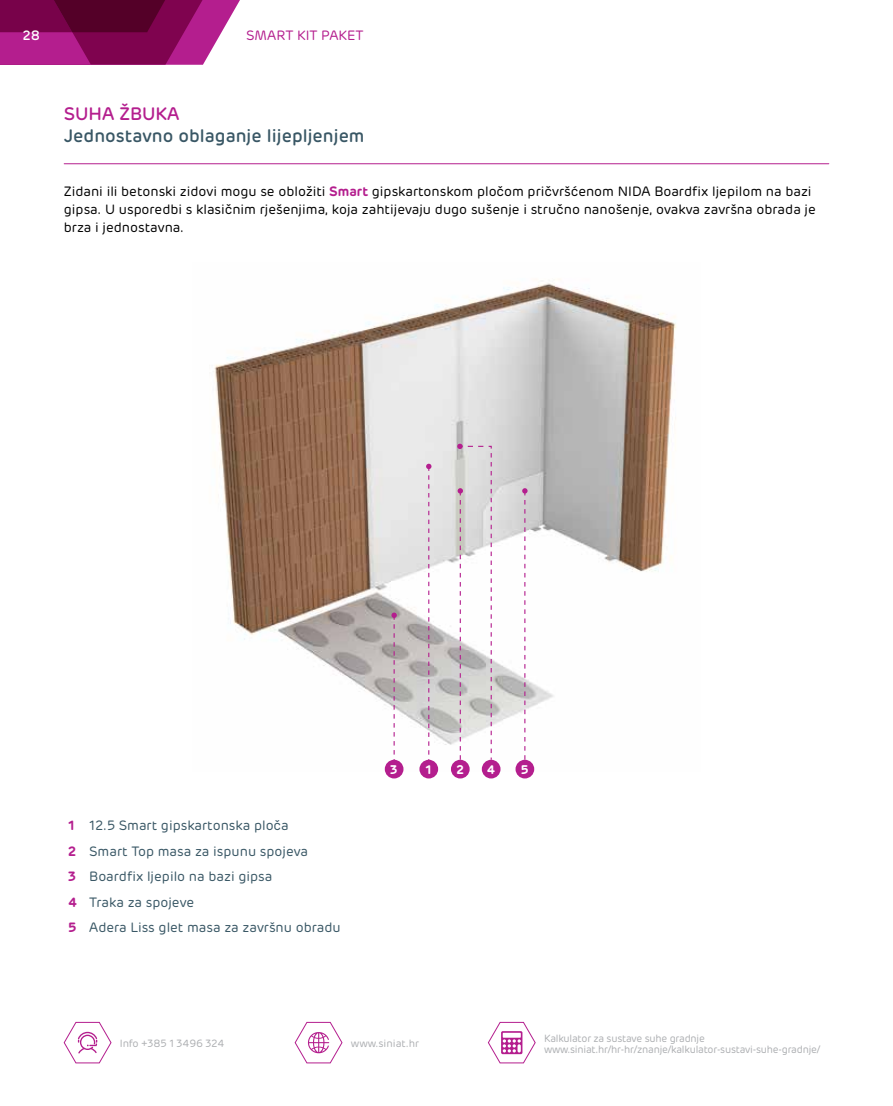
<style>
.page{position:relative;width:893px;height:1106px;background:#fff}
.page>*{position:absolute;margin:0;border:0;box-sizing:border-box;transform-origin:0 0}
.t1{font:500 18px "Rubrik";color:#395765}
.t2{font:500 18px "Rubrik";color:#b41e8e}
.t3{font:13.5px/18px "Rubrik";color:#000}
.t4{font:13.5px/25.5px "Rubrik";color:#395765}
.t5{font:13.5px "Rubrik";color:#b41e8e}
.t6{font:500 13.5px "Rubrik";color:#fff}
.t7{font:600 12.6px "Rubrik";color:#fff}
.t8{font:10.5px/10.5px "Rubrik";letter-spacing:-.02em;color:#adafb2}
.t9{font:10.5px "Rubrik";color:#adafb2}
.s1{font-weight:600;color:#b41e8e}
</style>
<div class="page">
<img style="left:213px;top:283px;width:463px;height:488px">
<div style="left:385px;top:759px;width:18px;height:19px;background:#b41e8e;border-radius:50%"></div>
<div style="left:419px;top:759px;width:19px;height:19px;background:#b41e8e;border-radius:50%"></div>
<div style="left:451px;top:759px;width:19px;height:19px;background:#b41e8e;border-radius:50%"></div>
<div style="left:515px;top:759px;width:19px;height:19px;background:#b41e8e;border-radius:50%"></div>
<svg style="left:391px;top:612px;width:6px;height:149px"></svg>
<svg style="left:426px;top:464px;width:5px;height:297px"></svg>
<svg style="left:522px;top:488px;width:6px;height:271px"></svg>
<div style="left:482px;top:759px;width:18px;height:19px;background:#b41e8e;border-radius:50%"></div>
<svg style="left:457px;top:443px;width:35px;height:318px"></svg>
<hr style="left:64px;top:163px;width:765px;height:1px;background:#b41e8e">
<svg style="left:0;top:0;width:240px;height:65px;background:#901d68"></svg>
<svg style="left:63px;top:1021px;width:49px;height:42px"></svg>
<svg style="left:294px;top:1021px;width:49px;height:42px"></svg>
<svg style="left:487px;top:1021px;width:49px;height:42px"></svg>
<p class="t6" style="left:23px;top:27px;width:19px">28</p>
<p class="t5" style="left:246px;top:27px;width:119px">SMART KIT PAKET</p>
<h1 class="t2" style="left:64px;top:102px;width:117px">SUHA ŽBUKA</h1>
<h1 class="t1" style="left:64px;top:124px;width:302px">Jednostavno oblaganje lijepljenjem</h1>
<p class="t3" style="left:64px;top:182px;width:754px">Zidani ili betonski zidovi mogu se obložiti <span class="s1">Smart</span> gipskartonskom pločom pričvršćenom NIDA Boardfix ljepilom na bazi gipsa. U usporedbi s klasičnim rješenjima, koja zahtijevaju dugo sušenje i stručno nanošenje, ovakva završna obrada je brza i jednostavna.</p>
<p class="t4" style="left:68px;top:812px;width:274px"><span class="s1">1</span> 12.5 Smart gipskartonska ploča<br><span class="s1">2</span> Smart Top masa za ispunu spojeva<br><span class="s1">3</span> Boardfix ljepilo na bazi gipsa<br><span class="s1">4</span> Traka za spojeve<br><span class="s1">5</span> Adera Liss glet masa za završnu obradu</p>
<p class="t7" style="left:390px;top:761px;width:9px">3</p>
<p class="t7" style="left:426px;top:761px;width:8px">1</p>
<p class="t7" style="left:456px;top:761px;width:9px">2</p>
<p class="t7" style="left:487px;top:761px;width:10px">4</p>
<p class="t7" style="left:521px;top:761px;width:9px">5</p>
<p class="t8" style="left:120px;top:1037px;width:106px">Info +385 1 3496 324</p>
<p class="t9" style="left:351px;top:1036px;width:70px">www.siniat.hr</p>
<p class="t8" style="left:544px;top:1033px;width:278px">Kalkulator za sustave suhe gradnje www.siniat.hr/hr-hr/znanje/kalkulator-sustavi-suhe-gradnje/</p>
</div>
